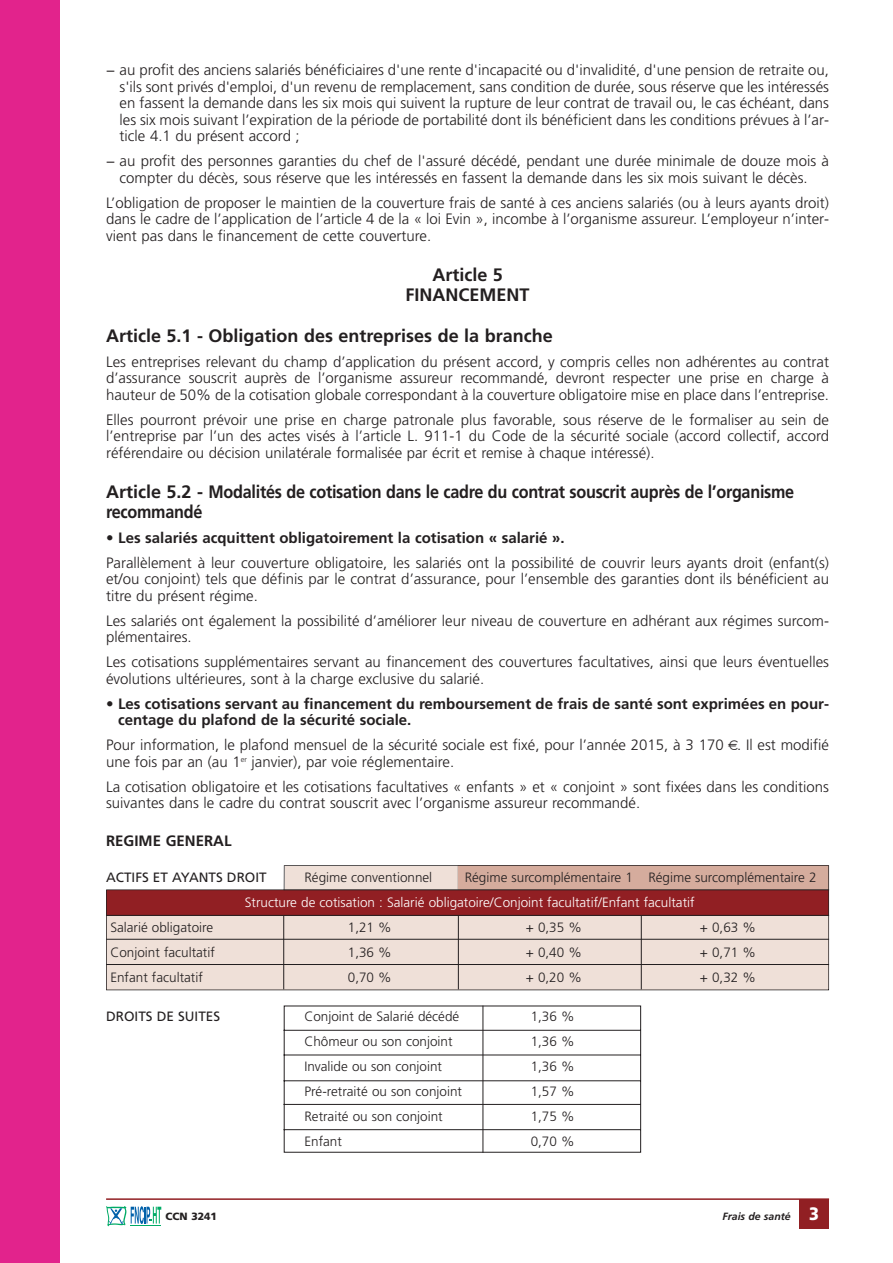
<style>
.page{position:relative;width:893px;height:1263px;background:#fff}
.page>*{position:absolute;margin:0;border:0;box-sizing:border-box;transform-origin:0 0}
.t1{font:700 18px/19.5px "Frutiger";letter-spacing:-.015em;color:#231f20;text-align:center}
.t2{font:300 15px/16.5px "Frutiger";color:#231f20}
.t3{font:700 15px/16.5px "Frutiger";color:#231f20}
.t4{font:300 13.5px "Frutiger";color:#231f20}
.t5{font:300 13.5px "Frutiger";color:#fff}
.t6{font:13.5px "Frutiger";color:#231f20}
.t7{font:italic 700 10.5px "Frutiger";color:#231f20}
.t8{font:900 10.5px "Frutiger";color:#231f20}
.s1{font-weight:700}
.s2{font-weight:300}
.s3{font-weight:900;font-style:normal;font-size:18px;color:#fff}
</style>
<div class="page">
<div style="left:0;top:0;width:59px;height:1263px;background:#e2238c"></div>
<div style="left:799px;top:1199px;width:30px;height:30px;background:#911f23"></div>
<hr style="left:106px;top:1198px;width:723px;height:2px;background:#911f23">
<svg style="left:106px;top:1206px;width:55px;height:20px"></svg>
<hr style="left:131px;top:1225px;width:30px;height:1px;background:#00ab66">
<svg style="left:106px;top:865px;width:723px;height:125px;background:#d1ada8"></svg>
<svg style="left:283px;top:1005px;width:358px;height:148px"></svg>
<hr style="left:482px;top:1006px;width:1px;height:147px;background:#231f20">
<p class="t2" style="left:120px;top:63px;width:711px;text-align:justify;text-indent:-14px">− au profit des anciens salariés bénéficiaires d'une rente d'incapacité ou d'invalidité, d'une pension de retraite ou, s'ils sont privés d'emploi, d'un revenu de remplacement, sans condition de durée, sous réserve que les intéressés en fassent la demande dans les six mois qui suivent la rupture de leur contrat de travail ou, le cas échéant, dans les six mois suivant l’expiration de la période de portabilité dont ils bénéficient dans les conditions prévues à l’ar&shy;ticle 4.1 du présent accord ;</p>
<p class="t2" style="left:106px;top:154px;width:724px;text-align:center">− au profit des personnes garanties du chef de l'assuré décédé, pendant une durée minimale de douze mois à compter du décès, sous réserve que les intéressés en fassent la demande dans les six mois suivant le décès.</p>
<p class="t2" style="left:106px;top:195px;width:724px;text-align:justify">L’obligation de proposer le maintien de la couverture frais de santé à ces anciens salariés (ou à leurs ayants droit) dans le cadre de l’application de l’article 4 de la « loi Evin », incombe à l’organisme assureur. L’employeur n’inter&shy;vient pas dans le financement de cette couverture.</p>
<p class="t1" style="left:406px;top:267px;width:125px">Article 5<br>FINANCEMENT</p>
<p class="t1" style="left:106px;top:327px;width:448px">Article 5.1 - Obligation des entreprises de la branche</p>
<p class="t2" style="left:106px;top:354px;width:724px;text-align:justify">Les entreprises relevant du champ d’application du présent accord, y compris celles non adhérentes au contrat d’assurance souscrit auprès de l’organisme assureur recommandé, devront respecter une prise en charge à hauteur de 50% de la cotisation globale correspondant à la couverture obligatoire mise en place dans l’entreprise.</p>
<p class="t2" style="left:106px;top:412px;width:724px;text-align:justify">Elles pourront prévoir une prise en charge patronale plus favorable, sous réserve de le formaliser au sein de l’entreprise par l’un des actes visés à l’article L. 911-1 du Code de la sécurité sociale (accord collectif, accord référendaire ou décision unilatérale formalisée par écrit et remise à chaque intéressé).</p>
<p class="t1" style="left:106px;top:484px;width:690px;text-align:left">Article 5.2 - Modalités de cotisation dans le cadre du contrat souscrit auprès de l’organisme recommandé</p>
<p class="t2" style="left:106px;top:526px;width:724px;line-height:25px">• <span class="s1">Les salariés acquittent obligatoirement la cotisation « salarié ».<br></span>Parallèlement à leur couverture obligatoire, les salariés ont la possibilité de couvrir leurs ayants droit (enfant(s)</p>
<p class="t2" style="left:106px;top:572px;width:724px">et/ou conjoint) tels que définis par le contrat d’assurance, pour l’ensemble des garanties dont ils bénéficient au titre du présent régime.</p>
<p class="t2" style="left:106px;top:614px;width:724px">Les salariés ont également la possibilité d’améliorer leur niveau de couverture en adhérant aux régimes surcom&shy;plémentaires.</p>
<p class="t2" style="left:106px;top:655px;width:724px">Les cotisations supplémentaires servant au financement des couvertures facultatives, ainsi que leurs éventuelles évolutions ultérieures, sont à la charge exclusive du salarié.</p>
<p class="t3" style="left:118px;top:697px;width:712px;text-indent:-12px"><span class="s2">•</span> Les cotisations servant au financement du remboursement de frais de santé sont exprimées en pour&shy;centage du plafond de la sécurité sociale.</p>
<p class="t2" style="left:106px;top:738px;width:724px">Pour information, le plafond mensuel de la sécurité sociale est fixé, pour l’année 2015, à 3 170 . Il est modifié une fois par an (au 1<sup>er</sup> janvier), par voie réglementaire.</p>
<p class="t2" style="left:106px;top:780px;width:724px">La cotisation obligatoire et les cotisations facultatives « enfants » et « conjoint » sont fixées dans les conditions suivantes dans le cadre du contrat souscrit avec l’organisme assureur recommandé.</p>
<p class="t3" style="left:106px;top:834px;width:127px">REGIME GENERAL</p>
<p class="t6" style="left:106px;top:872px;width:162px">ACTIFS ET AYANTS DROIT</p>
<p class="t4" style="left:304px;top:872px;width:129px">Régime conventionnel</p>
<p class="t4" style="left:465px;top:872px;width:353px">Régime surcomplémentaire 1 Régime surcomplémentaire 2</p>
<p class="t5" style="left:245px;top:897px;width:451px">Structure de cotisation : Salarié obligatoire/Conjoint facultatif/Enfant facultatif</p>
<p class="t4" style="left:110px;top:922px;width:104px">Salarié obligatoire</p>
<p class="t4" style="left:348px;top:922px;width:45px">1,21 %</p>
<p class="t4" style="left:526px;top:922px;width:58px">+ 0,35 %</p>
<p class="t4" style="left:700px;top:922px;width:58px">+ 0,63 %</p>
<p class="t4" style="left:110px;top:947px;width:106px">Conjoint facultatif</p>
<p class="t4" style="left:348px;top:947px;width:45px">1,36 %</p>
<p class="t4" style="left:526px;top:947px;width:58px">+ 0,40 %</p>
<p class="t4" style="left:700px;top:947px;width:58px">+ 0,71 %</p>
<p class="t4" style="left:110px;top:972px;width:94px">Enfant facultatif</p>
<p class="t4" style="left:348px;top:972px;width:45px">0,70 %</p>
<p class="t4" style="left:526px;top:972px;width:58px">+ 0,20 %</p>
<p class="t4" style="left:700px;top:972px;width:58px">+ 0,32 %</p>
<p class="t6" style="left:106px;top:1011px;width:116px">DROITS DE SUITES</p>
<p class="t4" style="left:304px;top:1011px;width:156px">Conjoint de Salarié décédé</p>
<p class="t4" style="left:531px;top:1011px;width:45px">1,36 %</p>
<p class="t4" style="left:304px;top:1036px;width:150px">Chômeur ou son conjoint</p>
<p class="t4" style="left:531px;top:1036px;width:45px">1,36 %</p>
<p class="t4" style="left:304px;top:1061px;width:139px">Invalide ou son conjoint</p>
<p class="t4" style="left:531px;top:1061px;width:45px">1,36 %</p>
<p class="t4" style="left:304px;top:1086px;width:159px">Pré-retraité ou son conjoint</p>
<p class="t4" style="left:531px;top:1086px;width:45px">1,57 %</p>
<p class="t4" style="left:304px;top:1111px;width:140px">Retraité ou son conjoint</p>
<p class="t4" style="left:531px;top:1111px;width:45px">1,75 %</p>
<p class="t4" style="left:304px;top:1136px;width:39px">Enfant</p>
<p class="t4" style="left:531px;top:1136px;width:45px">0,70 %</p>
<p class="t8" style="left:166px;top:1212px;width:53px">CCN 3241</p>
<p class="t7" style="left:722px;top:1212px;width:98px">Frais de santé <span class="s3">3</span></p>
</div>
